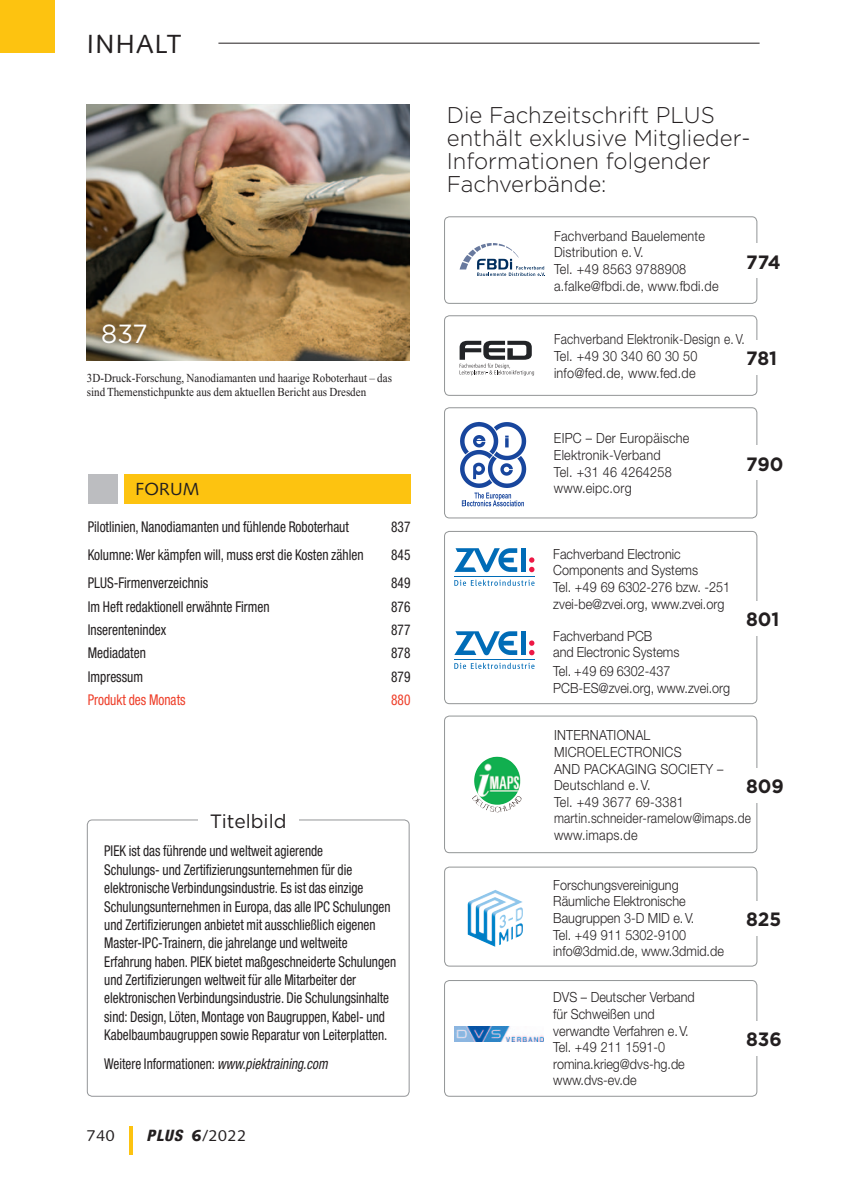
<style>
.page{position:relative;width:844px;height:1191px;background:#fff}
.page>*{position:absolute;margin:0;border:0;box-sizing:border-box;transform-origin:0 0}
.t1{font:26.25px "Syntax";letter-spacing:.05em;color:#231f20}
.t2{font:26.25px "Gotham";color:#fff}
.t3{font:300 22.75px/22.8px "Gotham";color:#231f20}
.t4{font:700 19.25px "Gotham";color:#231f20}
.t5{font:19.25px "Gotham";color:#231f20}
.t6{font:17.5px "Syntax";letter-spacing:.01em;color:#231f20}
.t7{font:15.75px "Syntax";letter-spacing:.05em;color:#231f20}
.t8{font:condensed 14.88px/18.4px "Helvetica Neue";color:#231f20;scale:.89 1}
.t9{font:condensed 14.88px "Helvetica Neue";color:#231f20;scale:.9 1}
.t10{font:condensed 14.88px "Helvetica Neue";color:#ee3f2a;scale:.9 1}
.t11{font:300 14px/16.6px "Helvetica Neue";color:#231f20;scale:.9 1}
.t12{font:300 14px/16.6px "Helvetica Neue";letter-spacing:.02em;color:#231f20;scale:.9 1}
.t13{font:300 14px/16.6px "Helvetica Neue";letter-spacing:.02em;color:#231f20;scale:.85 1}
.t14{font:12.25px/14px "Times New Roman";color:#231f20;scale:.9 1}
.s1{font-style:italic}
.s2{font-family:"Helvetica Neue";font-weight:800;font-style:italic;font-stretch:condensed}
.s3{font-weight:900}
</style>
<div class="page">
<hr style="left:129px;top:1126px;width:3px;height:29px;background:#fdc310">
<div style="left:0;top:0;width:55px;height:53px;background:#fdc310"></div>
<hr style="left:218px;top:43px;width:541px;height:1px;background:#231f20">
<div style="left:444px;top:216px;width:313px;height:88px;border:1px solid #929596;border-radius:5px"></div>
<svg style="left:459px;top:243px;width:86px;height:33px"></svg>
<div style="left:736px;top:243px;width:69px;height:35px;background:#fff"></div>
<div style="left:444px;top:715px;width:313px;height:138px;border:1px solid #929596;border-radius:5px"></div>
<img style="left:474px;top:756px;width:22px;height:26px">
<div style="left:736px;top:768px;width:69px;height:34px;background:#fff"></div>
<div style="left:444px;top:980px;width:313px;height:116px;border:1px solid #929596;border-radius:5px"></div>
<img style="left:454px;top:1026px;width:89px;height:15px">
<div style="left:736px;top:1020px;width:69px;height:35px;background:#fff"></div>
<div style="left:444px;top:866px;width:313px;height:100px;border:1px solid #929596;border-radius:5px"></div>
<svg style="left:484px;top:890px;width:11px;height:5px"></svg>
<div style="left:736px;top:900px;width:69px;height:35px;background:#fff"></div>
<div style="left:444px;top:315px;width:313px;height:81px;border:1px solid #929596;border-radius:5px"></div>
<svg style="left:459px;top:341px;width:75px;height:34px"></svg>
<div style="left:736px;top:340px;width:69px;height:34px;background:#fff"></div>
<div style="left:444px;top:531px;width:313px;height:173px;border:1px solid #929596;border-radius:5px"></div>
<svg style="left:454px;top:548px;width:63px;height:24px"></svg>
<div style="left:520px;top:548px;width:5px;height:24px;background:#006cb7"></div>
<svg style="left:529px;top:557px;width:5px;height:15px"></svg>
<hr style="left:454px;top:575px;width:80px;height:1px;background:#006cb7">
<svg style="left:454px;top:579px;width:80px;height:7px"></svg>
<svg style="left:454px;top:631px;width:63px;height:24px"></svg>
<div style="left:520px;top:631px;width:5px;height:24px;background:#006cb7"></div>
<svg style="left:529px;top:640px;width:5px;height:15px"></svg>
<hr style="left:454px;top:659px;width:80px;height:1px;background:#006cb7">
<svg style="left:454px;top:663px;width:80px;height:6px"></svg>
<div style="left:736px;top:601px;width:69px;height:35px;background:#fff"></div>
<div style="left:124px;top:473px;width:286px;height:30px;background:#fdc310"></div>
<div style="left:88px;top:473px;width:29px;height:30px;background:#bcbdc0"></div>
<div style="left:444px;top:407px;width:313px;height:111px;border:1px solid #929596;border-radius:5px"></div>
<div style="left:736px;top:445px;width:69px;height:35px;background:#fff"></div>
<svg style="left:460px;top:422px;width:66px;height:84px"></svg>
<img style="left:87px;top:104px;width:322px;height:257px">
<div style="left:92px;top:313px;width:64px;height:41px;background:#231f20;opacity:.75"></div>
<div style="left:87px;top:819px;width:322px;height:277px;border:1px solid #939598;border-radius:5px"></div>
<div style="left:198px;top:811px;width:100px;height:16px;background:#fff"></div>
<h1 class="t1" style="left:87px;top:28px;width:96px">INHALT</h1>
<h1 class="t2" style="left:101px;top:319px;width:48px">837</h1>
<p class="t14" style="left:87px;top:371px;width:340px">3D-Druck-Forschung, Nanodiamanten und haarige Roboterhaut – das sind Themenstichpunkte aus dem aktuellen Bericht aus Dresden</p>
<p class="t6" style="left:135px;top:478px;width:65px">FORUM</p>
<p class="t9" style="left:88px;top:518px;width:292px">Pilotlinien, Nanodiamanten und fühlende Roboterhaut</p>
<p class="t9" style="left:391px;top:518px;width:23px">837</p>
<p class="t9" style="left:88px;top:546px;width:308px">Kolumne: Wer kämpfen will, muss erst die Kosten zählen</p>
<p class="t9" style="left:391px;top:546px;width:23px">845</p>
<p class="t9" style="left:88px;top:574px;width:135px">PLUS-Firmenverzeichnis</p>
<p class="t9" style="left:391px;top:574px;width:23px">849</p>
<p class="t9" style="left:88px;top:598px;width:203px">Im Heft redaktionell erwähnte Firmen</p>
<p class="t9" style="left:391px;top:598px;width:23px">876</p>
<p class="t9" style="left:88px;top:621px;width:89px">Inserentenindex</p>
<p class="t9" style="left:391px;top:621px;width:23px">877</p>
<p class="t9" style="left:88px;top:644px;width:66px">Mediadaten</p>
<p class="t9" style="left:391px;top:644px;width:23px">878</p>
<p class="t9" style="left:88px;top:668px;width:63px">Impressum</p>
<p class="t9" style="left:391px;top:668px;width:23px">879</p>
<p class="t10" style="left:88px;top:691px;width:110px">Produkt des Monats</p>
<p class="t10" style="left:391px;top:691px;width:23px">880</p>
<p class="t5" style="left:210px;top:810px;width:78px">Titelbild</p>
<p class="t8" style="left:104px;top:842px;width:329px">PIEK ist das führende und weltweit agierende<br>Schulungs- und Zertifizierungsunternehmen für die elektronische Verbindungsindustrie. Es ist das einzige Schulungsunternehmen in Europa, das alle IPC Schulungen und Zertifizierungen anbietet mit ausschließlich eigenen Master-IPC-Trainern, die jahrelange und weltweite Erfahrung haben. PIEK bietet maßgeschneiderte Schulungen und Zertifizierungen weltweit für alle Mitarbeiter der elektronischen Verbindungsindustrie. Die Schulungsinhalte sind: Design, Löten, Montage von Baugruppen, Kabel- und Kabelbaumbaugruppen sowie Reparatur von Leiterplatten.</p>
<p class="t8" style="left:104px;top:1054px;width:252px">Weitere Informationen: <span class="s1">www.piektraining.com</span></p>
<p class="t7" style="left:87px;top:1126px;width:29px">740</p>
<p class="t7" style="left:146px;top:1126px;width:101px"><span class="s2">PLUS</span> <span class="s3">6</span>/2022</p>
<h2 class="t3" style="left:446px;top:103px;width:305px">Die Fachzeitschrift PLUS enthält exklusive Mitglieder-<br>Informationen folgender<br>Fachverbände:</h2>
<p class="t12" style="left:554px;top:227px;width:184px">Fachverband Bauelemente<br>Distribution e. V.<br>Tel. +49 8563 9788908 a.falke@fbdi.de, www.fbdi.de</p>
<p class="t4" style="left:746px;top:251px;width:36px">774</p>
<p class="t13" style="left:554px;top:331px;width:226px">Fachverband Elektronik-Design e. V.<br>Tel. +49 30 340 60 30 50 info@fed.de, www.fed.de</p>
<p class="t4" style="left:746px;top:347px;width:33px">781</p>
<p class="t12" style="left:554px;top:430px;width:152px">EIPC – Der Europäische<br>Elektronik-Verband<br>Tel. +31 46 4264258 www.eipc.org</p>
<p class="t4" style="left:745px;top:453px;width:39px">790</p>
<p class="t11" style="left:553px;top:545px;width:198px">Fachverband Electronic<br>Components and Systems<br>Tel. +49 69 6302-276 bzw. -251 zvei-be@zvei.org, www.zvei.org</p>
<p class="t11" style="left:553px;top:627px;width:142px">Fachverband PC B<br>and Electronic Systems</p>
<p class="t11" style="left:553px;top:662px;width:198px">Tel. +49 69 6302-437<br>PCB-ES@zvei.org, www.zvei.org</p>
<p class="t4" style="left:746px;top:608px;width:35px">801</p>
<p class="t12" style="left:554px;top:726px;width:220px">Internati onal<br>Microelectronics<br>and packaging society –<br>Deutschland e. V.<br>Tel. +49 3677 69-3381 martin.schneider-ramelow@imaps.de www.imaps.de</p>
<p class="t4" style="left:746px;top:775px;width:39px">809</p>
<p class="t11" style="left:553px;top:876px;width:191px">Forschungsvereinigung<br>Räumliche Elektronische<br>Baugruppen 3-D MID e.V.<br>Tel. +49 911 5302-9100 info@3dmid.de, www.3dmid.de</p>
<p class="t11" style="left:553px;top:988px;width:159px">DVS – Deutscher Verband für Schweißen und verwandte Verfahren e.V.<br>Tel. +49 211 1591-0 romina.krieg@dvs-hg.de www.dvs-ev.de</p>
<p class="t4" style="left:746px;top:908px;width:37px">825</p>
<p class="t4" style="left:746px;top:1028px;width:37px">836</p>
</div>
